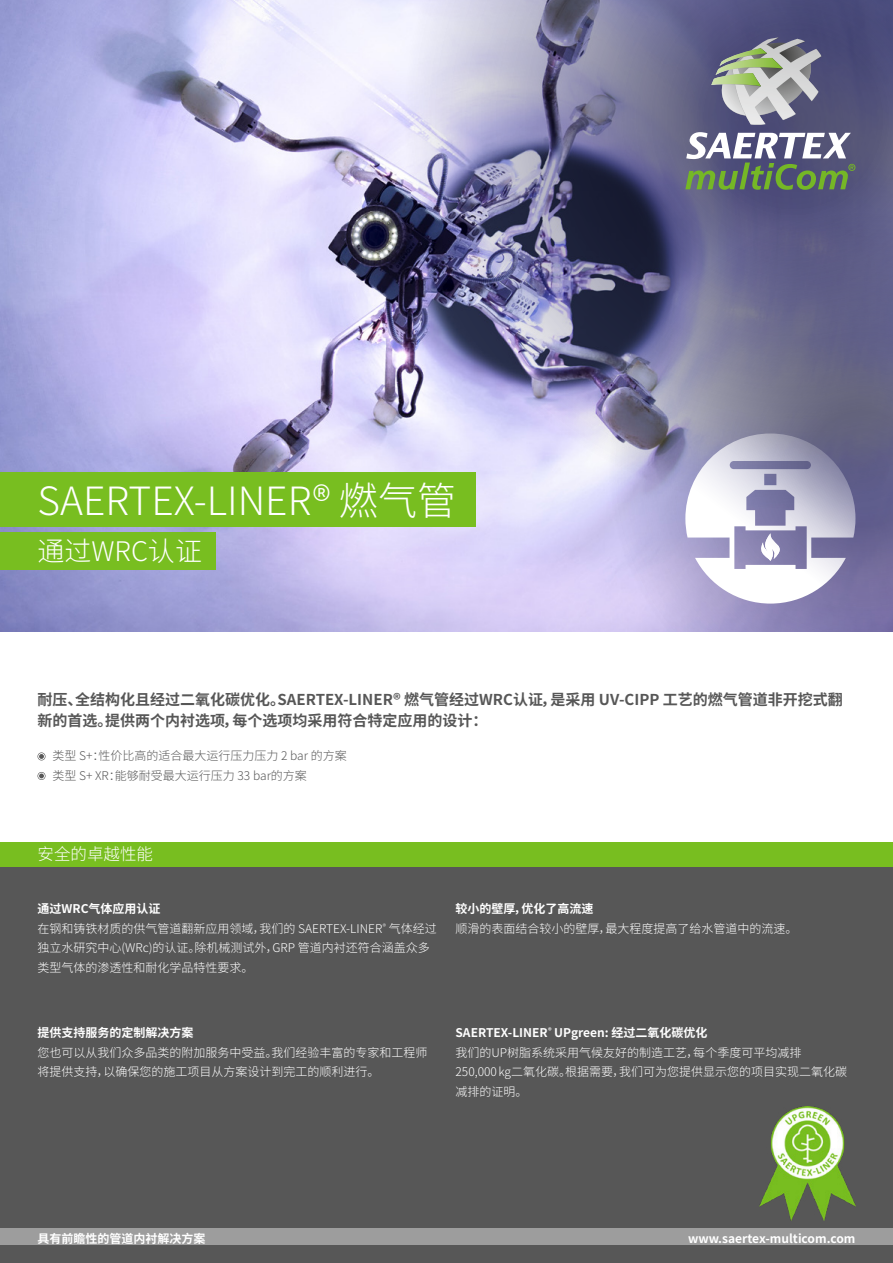
<style>
.page{position:relative;width:893px;height:1263px;background:#fff}
.page>*{position:absolute;margin:0;border:0;box-sizing:border-box;transform-origin:0 0}
.t1{font:300 39px "Noto Sans CJ Ksc";color:#fff}
.t2{font:300 27px "Noto Sans CJ Ksc";color:#fff}
.t3{font:300 16.5px "Noto Sans CJ Ksc";color:#fff}
.t4{font:700 15px/21px "Noto Sans CJ Ksc";color:#575757}
.t5{font:300 12px/19.5px "Noto Sans CJ Ksc";color:#fff}
.t6{font:700 12px "Noto Sans CJ Ksc";color:#fff}
.t7{font:300 12px/19.5px "Noto Sans CJ Ksc";color:#575757}
.s1{font-weight:700}
</style>
<div class="page">
<div style="left:0;top:866px;width:893px;height:363px;background:#575757"></div>
<div style="left:0;top:1229px;width:893px;height:17px;background:#9d9d9d"></div>
<div style="left:0;top:1246px;width:893px;height:17px;background:#575757"></div>
<img style="left:0;top:0;width:609px;height:631px">
<svg style="left:404px;top:0;width:489px;height:509px;background:#8685a8"></svg>
<svg style="left:609px;top:213px;width:284px;height:418px;background:#77759a"></svg>
<svg style="left:685px;top:132px;width:170px;height:58px"></svg>
<svg style="left:711px;top:38px;width:110px;height:87px;background:#90959a"></svg>
<svg style="left:685px;top:433px;width:170px;height:171px"></svg>
<div style="left:0;top:842px;width:893px;height:24px;background:#78be20"></div>
<svg style="left:38px;top:752px;width:8px;height:8px"></svg>
<svg style="left:38px;top:772px;width:8px;height:8px"></svg>
<div style="left:0;top:472px;width:475px;height:54px;background:#78be20"></div>
<div style="left:0;top:532px;width:216px;height:37px;background:#78be20"></div>
<img style="left:759px;top:1106px;width:96px;height:114px">
<h1 class="t1" style="left:38px;top:478px;width:420px">SAERTEX-LINER® 燃气管</h1>
<h2 class="t2" style="left:38px;top:536px;width:166px">通过WRC认证</h2>
<p class="t4" style="left:38px;top:690px;width:807px">耐压、全结构化且经过二氧化碳优化。SAERTEX-LINER® 燃气管经过WRC认证，是采用 UV-CIPP 工艺的燃气管道非开挖式翻新的首选。提供两个内衬选项，每个选项均采用符合特定应用的设计：</p>
<p class="t7" style="left:52px;top:746px;width:296px">类型 S+：性价比高的适合最大运行压力压力 2 bar 的方案类型 S+ XR：能够耐受最大运行压力 33 bar的方案</p>
<h3 class="t3" style="left:38px;top:845px;width:117px">安全的卓越性能</h3>
<p class="t5" style="left:37px;top:899px;width:401px"><span class="s1">通过WRC气体应用认证<br></span>在钢和铸铁材质的供气管道翻新应用领域，我们的 SAERTEX-LINER<sup>®</sup> 气体经过独立水研究中心(WRc)的认证。除机械测试外，GRP 管道内衬还符合涵盖众多类型气体的渗透性和耐化学品特性要求。</p>
<p class="t6" style="left:455px;top:902px;width:139px">较小的壁厚，优化了高流速</p>
<p class="t5" style="left:455px;top:919px;width:344px">顺滑的表面结合较小的壁厚，最大程度提高了给水管道中的流速。</p>
<p class="t6" style="left:37px;top:1026px;width:157px">提供支持服务的定制解决方案</p>
<p class="t5" style="left:37px;top:1043px;width:391px">您也可以从我们众多品类的附加服务中受益。我们经验丰富的专家和工程师将提供支持，以确保您的施工项目从方案设计到完工的顺利进行。</p>
<p class="t5" style="left:455px;top:1023px;width:393px"><span class="s1">SAERTEX-LINER</span><sup>®</sup> <span class="s1">UPgreen: 经过二氧化碳优化<br></span>我们的UP树脂系统采用气候友好的制造工艺，每个季度可平均减排<br>250,000 kg二氧化碳。根据需要，我们可为您提供显示您的项目实现二氧化碳减排的证明。</p>
<p class="t6" style="left:37px;top:1231px;width:170px">具有前瞻性的管道内衬解决方案</p>
<p class="t6" style="left:688px;top:1231px;width:169px">www.saertex-multicom.com</p>
</div>
